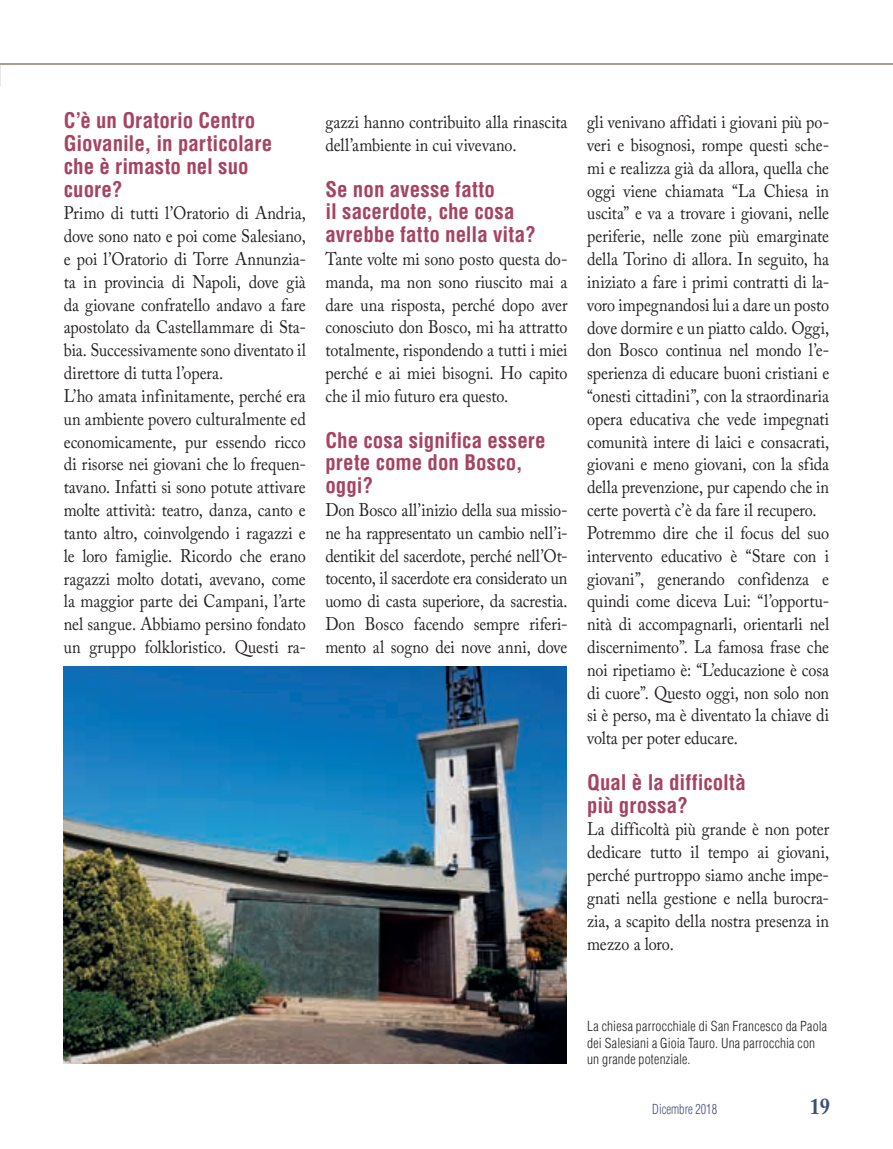
<style>
.page{position:relative;width:893px;height:1149px;background:#fff}
.page>*{position:absolute;margin:0;border:0;box-sizing:border-box;transform-origin:0 0}
.t1{font:700 22.5px "Adobe Caslon Pro";color:#3f4e79;scale:.9 1}
.t2{font:700 condensed 21px/22.8px "Helvetica";letter-spacing:.005em;color:#a64361}
.t3{font:18px/22.8px "Adobe Caslon Pro";letter-spacing:-.005em;color:#231f20;scale:.9 1}
.t4{font:300 condensed 13.5px/16.2px "Helvetica";letter-spacing:.015em;color:#231f20}
.t5{font:300 condensed 13.5px "Helvetica";color:#3f4e79;scale:.9 1}
</style>
<div class="page">
<img style="left:64px;top:666px;width:503px;height:397px">
<hr style="left:0;top:64px;width:893px;height:1px;background:#ac9e94">
<p class="t2" style="left:64px;top:109px;width:210px">C’è un Oratorio Centro<br>Giovanile, in particolare che è rimasto nel suo cuore?</p>
<p class="t3" style="left:64px;top:202px;width:271px">Primo di tutti l’Oratorio di Andria, dove sono nato e poi come Salesiano, e poi l’Oratorio di Torre Annunzia&shy;ta in provincia di Napoli, dove già da giovane confratello andavo a fare apostolato da Castellammare di Sta&shy;bia. Successivamente sono diventato il direttore di tutta l’opera.<br>L’ho amata infinitamente, perché era un ambiente povero culturalmente ed economicamente, pur essendo ricco di risorse nei giovani che lo frequen&shy;tavano. Infatti si sono potute attivare molte attività: teatro, danza, canto e tanto altro, coinvolgendo i ragazzi e le loro famiglie. Ricordo che erano ragazzi molto dotati, avevano, come la maggior parte dei Campani, l’arte nel sangue. Abbiamo persino fondato un gruppo folkloristico. Questi ra-</p>
<p class="t3" style="left:325px;top:110px;width:270px">gazzi hanno contribuito alla rinascita dell’ambiente in cui vivevano.</p>
<p class="t2" style="left:325px;top:177px;width:212px">Se non avesse fatto<br>il sacerdote, che cosa avrebbe fatto nella vita?</p>
<p class="t3" style="left:325px;top:247px;width:270px;text-align:justify">Tante volte mi sono posto questa do&shy;manda, ma non sono riuscito mai a dare una risposta, perché dopo aver conosciuto don Bosco, mi ha attratto totalmente, rispondendo a tutti i miei perché e ai miei bisogni. Ho capito che il mio futuro era questo.</p>
<p class="t2" style="left:325px;top:428px;width:222px">Che cosa significa essere prete come don Bosco, oggi?</p>
<p class="t3" style="left:325px;top:498px;width:270px;text-align:justify">Don Bosco all’inizio della sua missio&shy;ne ha rappresentato un cambio nell’i&shy;dentikit del sacerdote, perché nell’Ot&shy;tocento, il sacerdote era considerato un uomo di casta superiore, da sacrestia.<br>Don Bosco facendo sempre riferi&shy;mento al sogno dei nove anni, dove</p>
<p class="t3" style="left:587px;top:110px;width:271px">gli venivano affidati i giovani più po&shy;veri e bisognosi, rompe questi sche&shy;mi e realizza già da allora, quella che oggi viene chiamata “La Chiesa in uscita” e va a trovare i giovani, nelle periferie, nelle zone più emarginate della Torino di allora. In seguito, ha iniziato a fare i primi contratti di la&shy;voro impegnandosi lui a dare un posto dove dormire e un piatto caldo. Oggi, don Bosco continua nel mondo l’e&shy;sperienza di educare buoni cristiani e “onesti cittadini”, con la straordinaria opera educativa che vede impegnati comunità intere di laici e consacrati, giovani e meno giovani, con la sfida della prevenzione, pur capendo che in certe povertà c’è da fare il recupero.<br>Potremmo dire che il focus del suo intervento educativo è “Stare con i giovani”, generando confidenza e quindi come diceva Lui: “l’opportu&shy;nità di accompagnarli, orientarli nel discernimento”. La famosa frase che noi ripetiamo è: “L’educazione è cosa di cuore”. Questo oggi, non solo non si è perso, ma è diventato la chiave di volta per poter educare.</p>
<p class="t2" style="left:587px;top:770px;width:160px">Qual è la difficoltà più grossa?</p>
<p class="t3" style="left:587px;top:817px;width:271px;text-align:justify">La difficoltà più grande è non poter dedicare tutto il tempo ai giovani, perché purtroppo siamo anche impe&shy;gnati nella gestione e nella burocra&shy;zia, a scapito della nostra presenza in mezzo a loro.</p>
<p class="t4" style="left:587px;top:1018px;width:242px">La chiesa parrocchiale di San Francesco da Paola dei Salesiani a Gioia Tauro. Una parrocchia con un grande potenziale.</p>
<p class="t5" style="left:652px;top:1100px;width:73px">Dicembre 2018</p>
<p class="t1" style="left:810px;top:1092px;width:24px">19</p>
</div>
